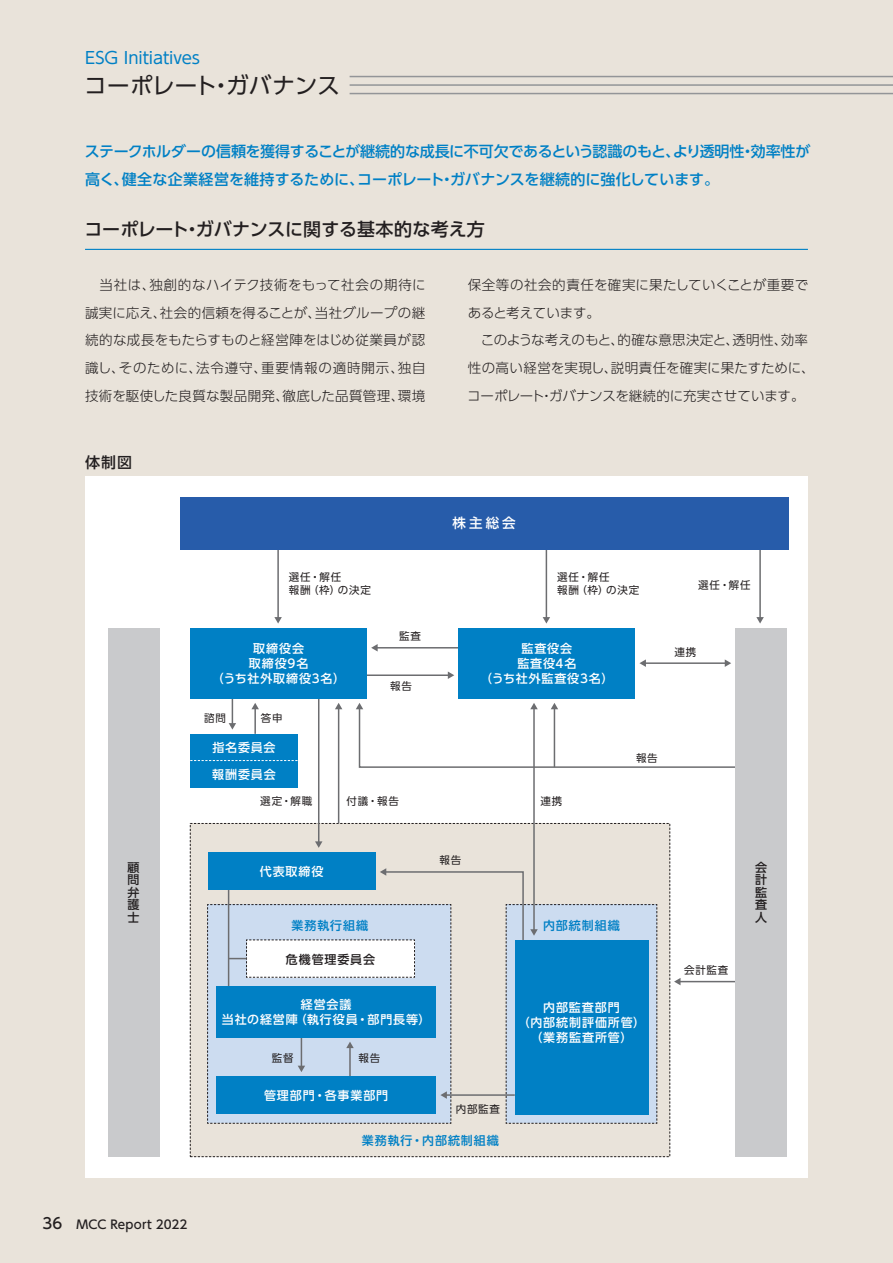
<style>
.page{position:relative;width:893px;height:1263px;background:#e9e3da}
.page>*{position:absolute;margin:0;border:0;box-sizing:border-box;transform-origin:0 0}
.t1{font:22.5px "UD Shin Go Pr 6 N";letter-spacing:.005em;color:#231f20}
.t2{font:500 18px "UD Shin Go Pr 6 N";letter-spacing:-.005em;color:#231f20}
.t3{font:16.5px "UD Shin Go Pr 6 N";letter-spacing:-.005em;color:#0080c5}
.t4{font:500 15px/27.8px "UD Shin Go Pr 6 N";letter-spacing:-.005em;color:#0080c5}
.t5{font:500 15px "UD Shin Go Pr 6 N";color:#231f20}
.t6{font:300 13.5px/27.8px "UD Shin Go Pr 6 N";letter-spacing:.015em;color:#231f20;text-align:justify}
.t7{font:500 13.5px "UD Shin Go Pr 6 N";color:#fff}
.t8{font:500 12px/15px "UD Shin Go Pr 6 N";letter-spacing:.075em;color:#fff;text-align:center}
.t9{font:500 12px/12.6px "UD Shin Go Pr 6 N";letter-spacing:.02em;color:#231f20;text-align:justify}
.t10{font:500 12px "UD Shin Go Pr 6 N";letter-spacing:.08em;color:#0080c5}
.t11{font:500 12px "UD Shin Go Pr 6 N";letter-spacing:.07em;color:#231f20}
.t12{font:10.5px/12.6px "UD Shin Go Pr 6 N";letter-spacing:.075em;color:#231f20}
.s1{font-size:15px}
</style>
<div class="page">
<div style="left:85px;top:476px;width:723px;height:702px;background:#fff"></div>
<hr style="left:350px;top:76px;width:543px;height:1px;background:#939598">
<hr style="left:350px;top:84px;width:543px;height:2px;background:#939598">
<hr style="left:350px;top:93px;width:543px;height:1px;background:#939598">
<hr style="left:85px;top:249px;width:723px;height:1px;background:#0080c5">
<div style="left:190px;top:823px;width:480px;height:334px;background:#e9e3da"></div>
<div style="left:190px;top:823px;width:480px;height:334px;border:1px dashed #231f20"></div>
<hr style="left:277px;top:542px;width:2px;height:76px;background:#6c6d70">
<svg style="left:274px;top:617px;width:8px;height:6px"></svg>
<hr style="left:318px;top:698px;width:1px;height:144px;background:#6c6d70">
<svg style="left:315px;top:841px;width:7px;height:7px"></svg>
<hr style="left:367px;top:674px;width:82px;height:2px;background:#6c6d70">
<svg style="left:448px;top:671px;width:6px;height:8px"></svg>
<hr style="left:533px;top:708px;width:2px;height:222px;background:#6c6d70">
<svg style="left:356px;top:703px;width:379px;height:66px"></svg>
<hr style="left:338px;top:708px;width:1px;height:115px;background:#6c6d70">
<svg style="left:335px;top:703px;width:7px;height:6px"></svg>
<hr style="left:254px;top:708px;width:2px;height:26px;background:#6c6d70">
<svg style="left:251px;top:703px;width:8px;height:6px"></svg>
<svg style="left:229px;top:698px;width:7px;height:31px"></svg>
<hr style="left:645px;top:662px;width:81px;height:2px;background:#6c6d70">
<svg style="left:639px;top:659px;width:7px;height:8px"></svg>
<svg style="left:725px;top:659px;width:6px;height:8px"></svg>
<hr style="left:377px;top:647px;width:82px;height:1px;background:#6c6d70">
<svg style="left:371px;top:644px;width:7px;height:7px"></svg>
<hr style="left:679px;top:981px;width:56px;height:1px;background:#6c6d70">
<svg style="left:674px;top:978px;width:6px;height:7px"></svg>
<hr style="left:546px;top:542px;width:1px;height:76px;background:#6c6d70">
<svg style="left:543px;top:617px;width:7px;height:6px"></svg>
<hr style="left:759px;top:542px;width:2px;height:76px;background:#6c6d70">
<svg style="left:756px;top:617px;width:8px;height:6px"></svg>
<div style="left:180px;top:497px;width:608px;height:53px;background:#275caa"></div>
<div style="left:735px;top:628px;width:52px;height:529px;background:#c9cacc"></div>
<div style="left:108px;top:628px;width:51px;height:529px;background:#c9cacc"></div>
<div style="left:190px;top:628px;width:177px;height:70px;background:#0080c5"></div>
<div style="left:190px;top:734px;width:108px;height:53px;background:#0080c5"></div>
<svg style="left:190px;top:760px;width:108px;height:1px"></svg>
<div style="left:459px;top:628px;width:176px;height:70px;background:#0080c5"></div>
<div style="left:208px;top:852px;width:168px;height:37px;background:#0080c5"></div>
<svg style="left:207px;top:868px;width:451px;height:256px"></svg>
<div style="left:216px;top:1076px;width:220px;height:38px;background:#0080c5"></div>
<div style="left:515px;top:940px;width:133px;height:174px;background:#0080c5"></div>
<p class="t3" style="left:85px;top:44px;width:117px">ESG Initiatives</p>
<h1 class="t1" style="left:84px;top:67px;width:257px">コーポレート・ガバナンス</h1>
<p class="t4" style="left:85px;top:137px;width:727px">ステークホルダーの信頼を獲得することが継続的な成長に不可欠であるという認識のもと、より透明性・効率性が高く、健全な企業経営を維持するために、コーポレート・ガバナンスを継続的に強化しています。</p>
<h2 class="t2" style="left:84px;top:215px;width:402px">コーポレート・ガバナンスに関する基本的な考え方</h2>
<p class="t6" style="left:85px;top:270px;width:342px">　当社は、独創的なハイテク技術をもって社会の期待に誠実に応え、社会的信頼を得ることが、当社グループの継続的な成長をもたらすものと経営陣をはじめ従業員が認識し、そのために、法令遵守、重要情報の適時開示、独自技術を駆使した良質な製品開発、徹底した品質管理、環境</p>
<p class="t6" style="left:467px;top:270px;width:349px;text-align:left">保全等の社会的責任を確実に果たしていくことが重要であると考えています。<br>　このような考えのもと、的確な意思決定と、透明性、効率性の高い経営を実現し、説明責任を確実に果たすために、コーポレート・ガバナンスを継続的に充実させています。</p>
<p class="t5" style="left:85px;top:450px;width:48px">体制図</p>
<p class="t9" style="left:128px;top:860px;width:13px">顧問弁護士</p>
<p class="t12" style="left:289px;top:571px;width:84px">選任・解任<br>報酬（枠）の決定</p>
<p class="t8" style="left:212px;top:640px;width:135px">取締役会<br>取締役9名<br>（うち社外取締役3名）</p>
<p class="t12" style="left:204px;top:711px;width:23px">諮問</p>
<p class="t12" style="left:261px;top:711px;width:23px">答申</p>
<p class="t8" style="left:212px;top:739px;width:65px">指名委員会</p>
<p class="t8" style="left:212px;top:766px;width:65px">報酬委員会</p>
<p class="t12" style="left:399px;top:630px;width:23px">監査</p>
<p class="t12" style="left:390px;top:679px;width:23px">報告</p>
<p class="t7" style="left:453px;top:512px;width:64px">株主総会</p>
<p class="t12" style="left:557px;top:571px;width:84px">選任・解任<br>報酬（枠）の決定</p>
<p class="t12" style="left:698px;top:578px;width:54px">選任・解任</p>
<p class="t8" style="left:480px;top:640px;width:135px">監査役会<br>監査役4名<br>（うち社外監査役3名）</p>
<p class="t12" style="left:674px;top:645px;width:23px">連携</p>
<p class="t12" style="left:636px;top:751px;width:23px">報告</p>
<p class="t12" style="left:260px;top:794px;width:54px">選定・解職</p>
<p class="t8" style="left:260px;top:863px;width:65px">代表取締役</p>
<p class="t12" style="left:346px;top:794px;width:54px">付議・報告</p>
<p class="t12" style="left:541px;top:794px;width:23px">連携</p>
<p class="t12" style="left:439px;top:854px;width:23px">報告</p>
<p class="t10" style="left:292px;top:916px;width:78px">業務執行組織</p>
<p class="t10" style="left:543px;top:916px;width:78px">内部統制組織</p>
<p class="t11" style="left:286px;top:949px;width:91px">危機管理委員会</p>
<p class="t8" style="left:222px;top:997px;width:210px">経営会議<br>当社の経営陣（執行役員・部門長等）</p>
<p class="t12" style="left:272px;top:1052px;width:23px">監督</p>
<p class="t12" style="left:359px;top:1052px;width:23px">報告</p>
<p class="t8" style="left:264px;top:1088px;width:126px">管理部門・各事業部門</p>
<p class="t12" style="left:456px;top:1102px;width:46px">内部監査</p>
<p class="t10" style="left:362px;top:1131px;width:139px">業務執行・内部統制組織</p>
<p class="t8" style="left:518px;top:999px;width:129px">内部監査部門<br>（内部統制評価所管）（業務監査所管）</p>
<p class="t12" style="left:684px;top:963px;width:46px">会計監査</p>
<p class="t9" style="left:755px;top:860px;width:13px">会計監査人</p>
<p class="t9" style="left:43px;top:1218px;width:147px"><span class="s1">36</span> MCC Report 2022</p>
</div>
